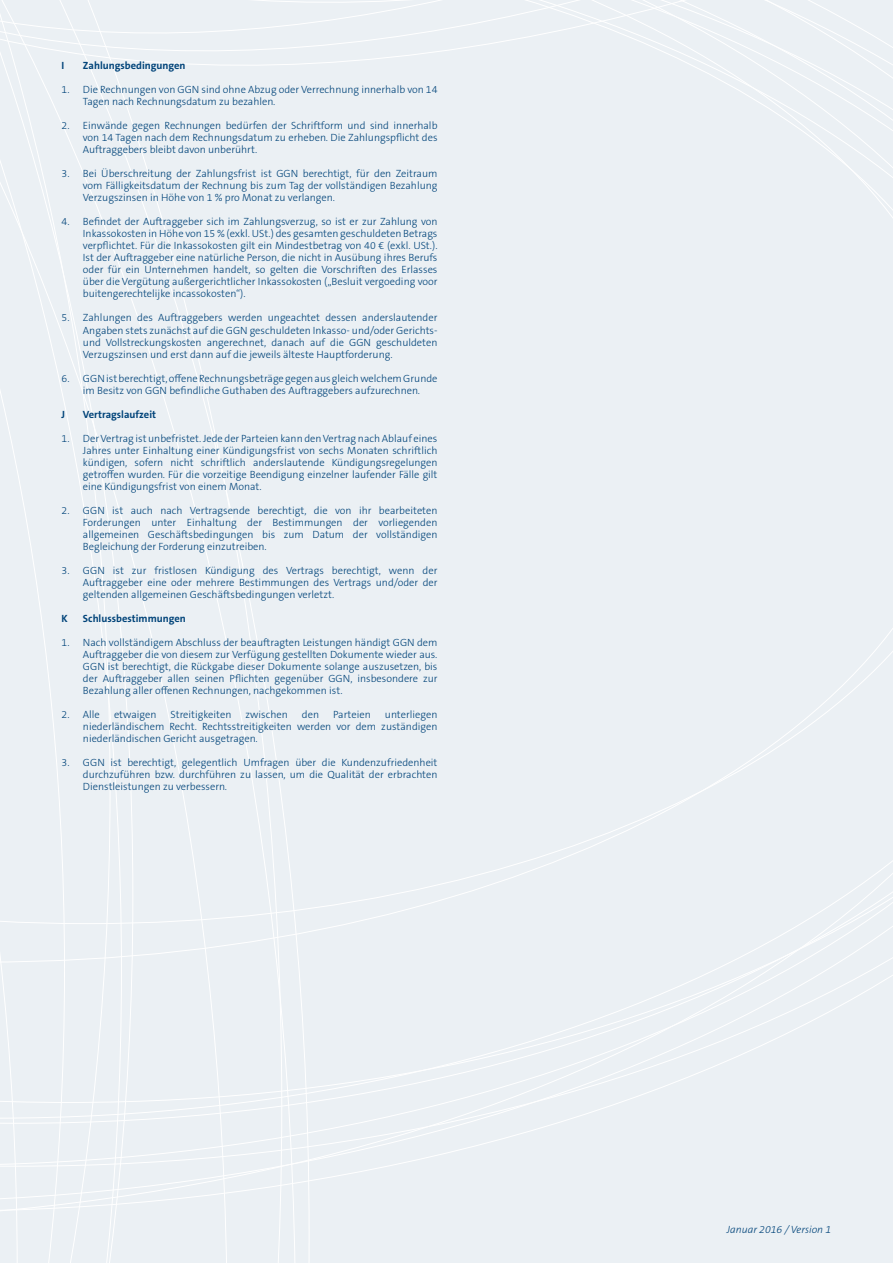
<style>
.page{position:relative;width:893px;height:1263px;background:#fff}
.page>*{position:absolute;margin:0;border:0;box-sizing:border-box;transform-origin:0 0}
.t1{font:300 10.5px/12px "The Sans BG W3";color:#004379;text-align:justify}
.t2{font:700 10.5px "The Sans BG W7";color:#004379}
.t3{font:italic 300 10.5px "The Sans BG W3";color:#004379}
</style>
<div class="page">
<div style="left:0;top:254px;width:893px;height:1009px;background:#ebf0f4"></div>
<div style="left:0;top:200px;width:893px;height:54px;background:#ebf0f4"></div>
<div style="left:0;top:138px;width:893px;height:62px;background:#ebf0f4"></div>
<div style="left:0;top:0;width:893px;height:138px;background:#ebf0f4"></div>
<p class="t2" style="left:62px;top:59px;width:4px">I</p>
<p class="t2" style="left:83px;top:59px;width:104px">Zahlungsbedingungen</p>
<p class="t1" style="left:83px;top:84px;width:356px;text-indent:-21px">1. Die Rechnungen von GGN sind ohne Abzug oder Verrechnung innerhalb von 14<br>Tagen nach Rechnungsdatum zu bezahlen.</p>
<p class="t1" style="left:83px;top:120px;width:356px;text-indent:-21px">2. Einwände gegen Rechnungen bedürfen der Schriftform und sind innerhalb von 14 Tagen nach dem Rechnungsdatum zu erheben. Die Zahlungspflicht des Auftraggebers bleibt davon unberührt.</p>
<p class="t1" style="left:83px;top:168px;width:356px;text-indent:-21px">3. Bei Überschreitung der Zahlungsfrist ist GGN berechtigt, für den Zeitraum vom Fälligkeitsdatum der Rechnung bis zum Tag der vollständigen Bezahlung Verzugszinsen in Höhe von 1 % pro Monat zu verlangen.</p>
<p class="t1" style="left:83px;top:216px;width:356px;text-indent:-21px">4. Befindet der Auftraggeber sich im Zahlungsverzug, so ist er zur Zahlung von Inkassokosten in Höhe von 15 % (exkl. USt.) des gesamten geschuldeten Betrags verpflichtet. Für die Inkassokosten gilt ein Mindestbetrag von 40 € (exkl. USt.).<br>Ist der Auftraggeber eine natürliche Person, die nicht in Ausübung ihres Berufs oder für ein Unternehmen handelt, so gelten die Vorschriften des Erlasses über die Vergütung außergerichtlicher Inkassokosten („Besluit vergoeding voor buitengerechtelijke incassokosten“).</p>
<p class="t1" style="left:83px;top:312px;width:356px;text-indent:-21px">5. Zahlungen des Auftraggebers werden ungeachtet dessen anderslautender Angaben stets zunächst auf die GGN geschuldeten Inkasso- und/oder Gerichts&shy;und Vollstreckungskosten angerechnet, danach auf die GGN geschuldeten Verzugszinsen und erst dann auf die jeweils älteste Hauptforderung.</p>
<p class="t1" style="left:62px;top:372px;width:377px;text-align:center">6. GGN ist berechtigt, offene Rechnungsbeträge gegen aus gleich welchem Grunde im Besitz von GGN befindliche Guthaben des Auftraggebers aufzurechnen.</p>
<p class="t2" style="left:62px;top:407px;width:5px">J</p>
<p class="t2" style="left:83px;top:407px;width:75px">Vertragslaufzeit</p>
<p class="t1" style="left:83px;top:432px;width:356px;text-indent:-21px">1. Der Vertrag ist unbefristet. Jede der Parteien kann den Vertrag nach Ablauf eines Jahres unter Einhaltung einer Kündigungsfrist von sechs Monaten schriftlich kündigen, sofern nicht schriftlich anderslautende Kündigungsregelungen getroffen wurden. Für die vorzeitige Beendigung einzelner laufender Fälle gilt eine Kündigungsfrist von einem Monat.</p>
<p class="t1" style="left:83px;top:504px;width:356px;text-indent:-21px">2. GGN ist auch nach Vertragsende berechtigt, die von ihr bearbeiteten Forderungen unter Einhaltung der Bestimmungen der vorliegenden allgemeinen Geschäftsbedingungen bis zum Datum der vollständigen Begleichung der Forderung einzutreiben.</p>
<p class="t1" style="left:83px;top:564px;width:356px;text-indent:-21px">3. GGN ist zur fristlosen Kündigung des Vertrags berechtigt, wenn der Auftraggeber eine oder mehrere Bestimmungen des Vertrags und/oder der geltenden allgemeinen Geschäftsbedingungen verletzt.</p>
<p class="t2" style="left:62px;top:611px;width:8px">K</p>
<p class="t2" style="left:83px;top:611px;width:104px">Schlussbestimmungen</p>
<p class="t1" style="left:83px;top:636px;width:356px;text-indent:-21px">1. Nach vollständigem Abschluss der beauftragten Leistungen händigt GGN dem Auftraggeber die von diesem zur Verfügung gestellten Dokumente wieder aus.<br>GGN ist berechtigt, die Rückgabe dieser Dokumente solange auszusetzen, bis der Auftraggeber allen seinen Pflichten gegenüber GGN, insbesondere zur Bezahlung aller offenen Rechnungen, nachgekommen ist.</p>
<p class="t1" style="left:62px;top:708px;width:40px">2. Alle</p>
<p class="t1" style="left:114px;top:708px;width:44px">etwaigen</p>
<p class="t1" style="left:171px;top:708px;width:62px">Streitigkeiten</p>
<p class="t1" style="left:245px;top:708px;width:44px">zwischen</p>
<p class="t1" style="left:302px;top:708px;width:19px">den</p>
<p class="t1" style="left:333px;top:708px;width:39px">Parteien</p>
<p class="t1" style="left:83px;top:708px;width:356px;text-indent:302px">unterliegen niederländischem Recht. Rechtsstreitigkeiten werden vor dem zuständigen niederländischen Gericht ausgetragen.</p>
<p class="t1" style="left:83px;top:756px;width:356px;text-indent:-21px">3. GGN ist berechtigt, gelegentlich Umfragen über die Kundenzufriedenheit durchzuführen bzw. durchführen zu lassen, um die Qualität der erbrachten Dienstleistungen zu verbessern.</p>
<p class="t3" style="left:727px;top:1223px;width:106px">Januar 2016 / Version 1</p>
</div>
